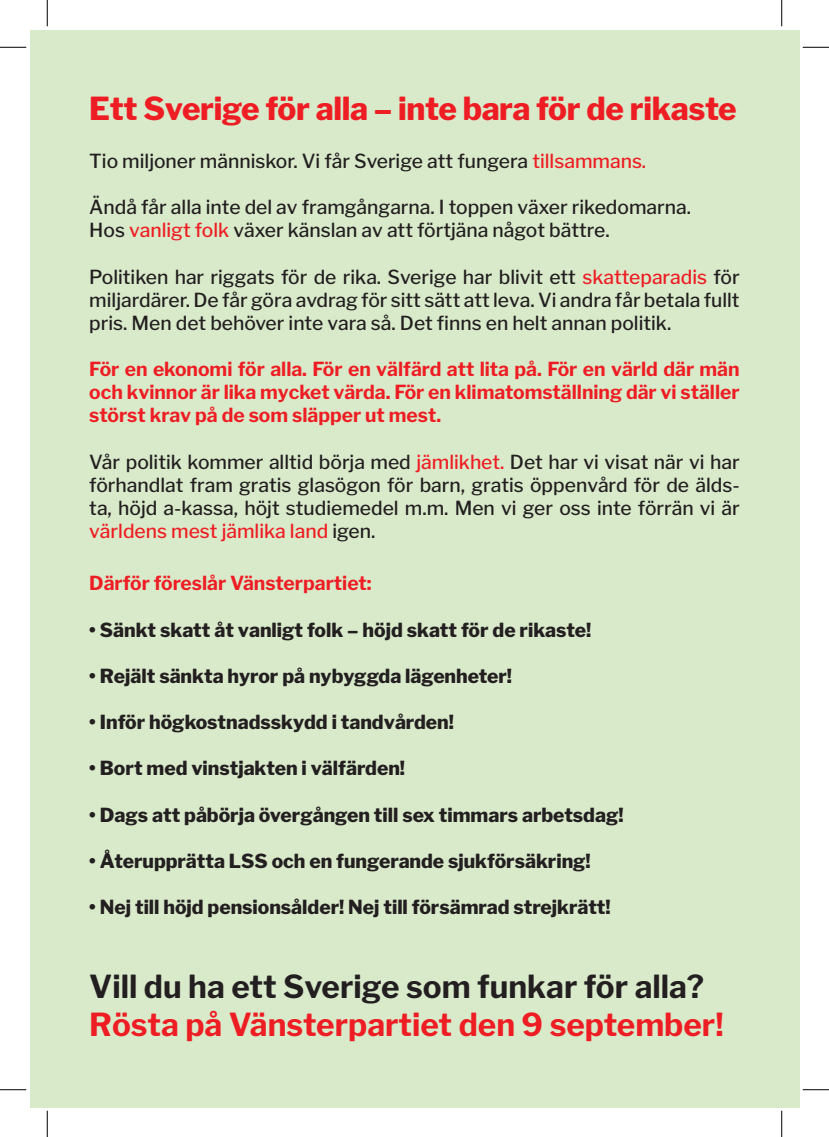
<style>
.page{position:relative;width:829px;height:1137px;background:#fff}
.page>*{position:absolute;margin:0;border:0;box-sizing:border-box;transform-origin:0 0}
.t1{font:800 31.5px "Libre Franklin";letter-spacing:-.01em;color:#ee1d23}
.t2{font:700 31.5px "Libre Franklin";color:#231f20}
.t3{font:700 31.5px "Libre Franklin";color:#ee1d23}
.t4{font:500 19.25px/23.1px "Libre Franklin";color:#231f20;text-align:justify}
.t5{font:800 19.25px "Libre Franklin";color:#231f20}
.t6{font:700 19.25px/23.1px "Libre Franklin";color:#ee1d23;text-align:justify}
.s1{color:#ee1d23}
</style>
<div class="page">
<div style="left:30px;top:30px;width:769px;height:1076px;background:#d9eaca"></div>
<svg style="left:0;top:47px;width:26px;height:1px"></svg>
<svg style="left:802px;top:47px;width:27px;height:1px"></svg>
<svg style="left:0;top:1089px;width:26px;height:1px"></svg>
<svg style="left:802px;top:1089px;width:27px;height:1px"></svg>
<svg style="left:47px;top:0;width:1px;height:26px"></svg>
<svg style="left:47px;top:1110px;width:1px;height:26px"></svg>
<svg style="left:781px;top:0;width:1px;height:26px"></svg>
<svg style="left:781px;top:1110px;width:1px;height:26px"></svg>
<p class="t1" style="left:89px;top:89px;width:649px">Ett Sverige för alla – inte bara för de rikaste</p>
<p class="t4" style="left:89px;top:149px;width:558px">Tio miljoner människor. Vi får Sverige att fungera <span class="s1">tillsammans.</span></p>
<p class="t4" style="left:89px;top:196px;width:603px">Ändå får alla inte del av framgångarna. I toppen växer rikedomarna.</p>
<p class="t4" style="left:89px;top:219px;width:522px">Hos <span class="s1">vanligt folk</span> växer känslan av att förtjäna något bättre.</p>
<p class="t4" style="left:89px;top:265px;width:652px">Politiken har riggats för de rika. Sverige har blivit ett <span class="s1">skatteparadis</span> för miljardärer. De får göra avdrag för sitt sätt att leva. Vi andra får betala fullt pris. Men det behöver inte vara så. Det finns en helt annan politik.</p>
<p class="t6" style="left:89px;top:357px;width:652px">För en ekonomi för alla. För en välfärd att lita på. För en värld där män och kvinnor är lika mycket värda. För en klimatomställning där vi ställer störst krav på de som släpper ut mest.</p>
<p class="t4" style="left:89px;top:450px;width:652px">Vår politik kommer alltid börja med <span class="s1">jämlikhet.</span> Det har vi visat när vi har förhandlat fram gratis glasögon för barn, gratis öppenvård för de älds&shy;ta, höjd a-kassa, höjt studiemedel m.m. Men vi ger oss inte förrän vi är <span class="s1">världens mest jämlika land</span> igen.</p>
<p class="t6" style="left:89px;top:572px;width:284px">Därför föreslår Vänsterpartiet:</p>
<p class="t5" style="left:89px;top:618px;width:503px">• Sänkt skatt åt vanligt folk – höjd skatt för de rikaste!</p>
<p class="t5" style="left:89px;top:664px;width:424px">• Rejält sänkta hyror på nybyggda lägenheter!</p>
<p class="t5" style="left:89px;top:710px;width:366px">• Inför högkostnadsskydd i tandvården!</p>
<p class="t5" style="left:89px;top:756px;width:317px">• Bort med vinstjakten i välfärden!</p>
<p class="t5" style="left:89px;top:803px;width:536px">• Dags att påbörja övergången till sex timmars arbetsdag!</p>
<p class="t5" style="left:89px;top:849px;width:503px">• Återupprätta LSS och en fungerande sjukförsäkring!</p>
<p class="t5" style="left:89px;top:895px;width:523px">• Nej till höjd pensionsålder! Nej till försämrad strejkrätt!</p>
<p class="t2" style="left:89px;top:967px;width:616px">Vill du ha ett Sverige som funkar för alla?</p>
<p class="t3" style="left:89px;top:1005px;width:636px">Rösta på Vänsterpartiet den 9 september!</p>
</div>
